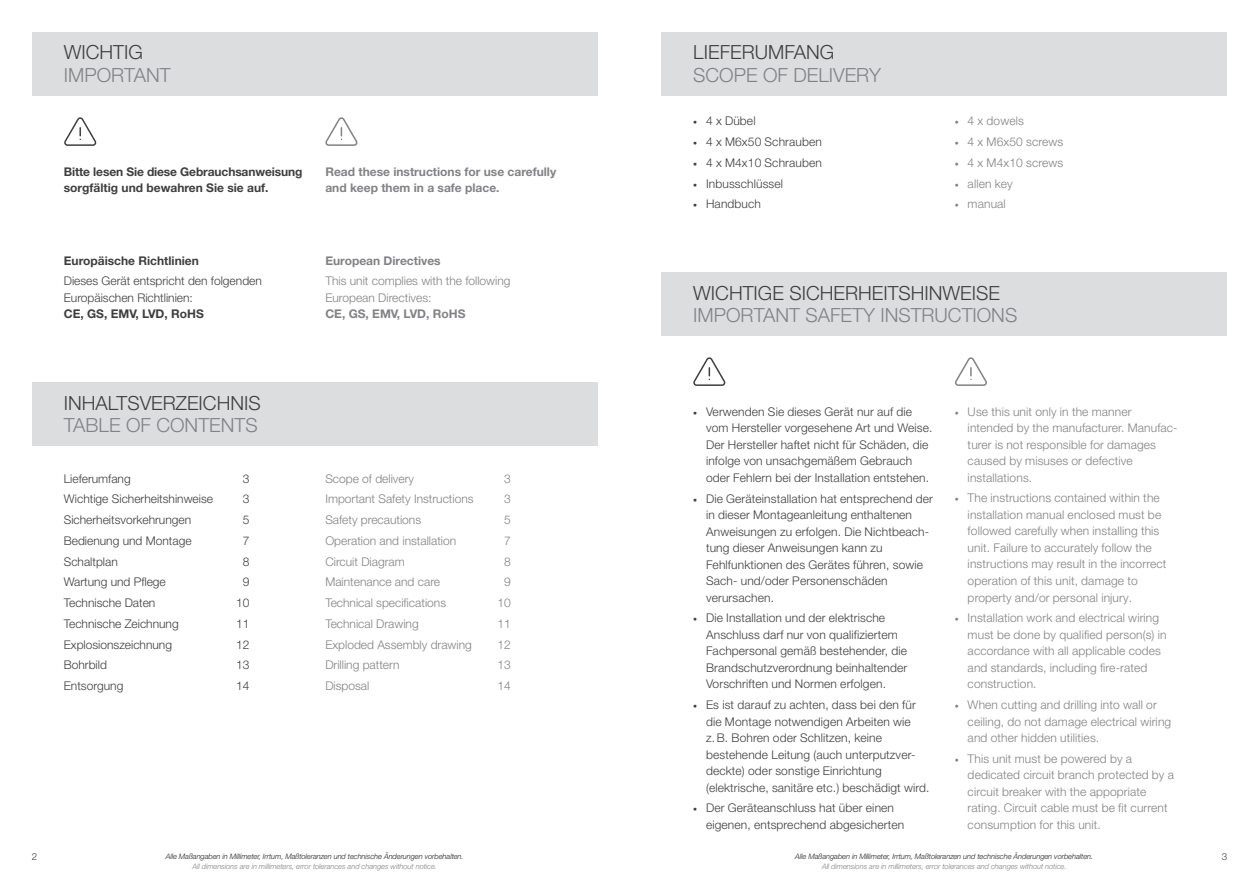
<style>
.page{position:relative;width:1259px;height:893px;background:#fff}
.page>*{position:absolute;margin:0;border:0;box-sizing:border-box;transform-origin:0 0}
.t1{font:300 19.5px "Helvetica Neue LT Pro";color:#808285}
.t2{font:300 19.5px "Helvetica Neue LT Pro";color:#3e3e3f}
.t3{font:300 12px/16.5px "Helvetica Neue LT Pro";letter-spacing:.01em;color:#3e3e3f}
.t4{font:300 12px/16.5px "Helvetica Neue LT Pro";letter-spacing:.01em;color:#808285}
.t5{font:700 12px/16.5px "Helvetica Neue LT Pro";color:#3e3e3f}
.t6{font:700 12px/16.5px "Helvetica Neue LT Pro";color:#808285}
.t7{font:300 9.75px "Helvetica Neue LT Pro";color:#3e3e3f}
.t8{font:italic 300 7.5px "Helvetica Neue LT Pro";letter-spacing:-.01em;color:#231f20}
.t9{font:italic 300 7.5px "Helvetica Neue LT Pro";letter-spacing:-.01em;color:#808285}
.s1{font-weight:900}
</style>
<div class="page">
<div style="left:32px;top:32px;width:565px;height:64px;background:#dcdddf"></div>
<div style="left:661px;top:32px;width:566px;height:64px;background:#dcdddf"></div>
<div style="left:32px;top:382px;width:565px;height:64px;background:#dcdddf"></div>
<div style="left:661px;top:272px;width:566px;height:64px;background:#dcdddf"></div>
<svg style="left:693px;top:357px;width:32px;height:29px"></svg>
<svg style="left:955px;top:357px;width:32px;height:29px"></svg>
<svg style="left:64px;top:117px;width:32px;height:29px"></svg>
<svg style="left:325px;top:117px;width:33px;height:29px"></svg>
<h1 class="t2" style="left:64px;top:41px;width:81px">WICHTIG</h1>
<h1 class="t1" style="left:64px;top:63px;width:108px">IMPORTANT</h1>
<p class="t5" style="left:64px;top:163px;width:240px">Bitte lesen Sie diese Gebrauchsanweisung sorgfältig und bewahren Sie sie auf.</p>
<p class="t6" style="left:325px;top:163px;width:232px">Read these instructions for use carefully and keep them in a safe place.</p>
<p class="t5" style="left:64px;top:252px;width:137px">Europäische Richtlinien</p>
<p class="t3" style="left:64px;top:273px;width:200px">Dieses Gerät entspricht den folgenden<br>Europäischen Richtlinien:</p>
<p class="t5" style="left:64px;top:305px;width:142px">CE, GS, EMV, LVD, RoHS</p>
<h1 class="t2" style="left:64px;top:391px;width:198px">INHALTSVERZEICHNIS</h1>
<h1 class="t1" style="left:64px;top:413px;width:195px">TABLE OF CONTENTS</h1>
<p class="t3" style="left:64px;top:470px;width:68px">Lieferumfang</p>
<p class="t3" style="left:243px;top:470px;width:8px">3</p>
<p class="t3" style="left:64px;top:490px;width:151px">Wichtige Sicherheitshinweise</p>
<p class="t3" style="left:243px;top:490px;width:8px">3</p>
<p class="t3" style="left:64px;top:511px;width:129px">Sicherheitsvorkehrungen</p>
<p class="t3" style="left:243px;top:511px;width:8px">5</p>
<p class="t3" style="left:64px;top:532px;width:129px">Bedienung und Montage</p>
<p class="t3" style="left:243px;top:532px;width:8px">7</p>
<p class="t3" style="left:64px;top:553px;width:56px">Schaltplan</p>
<p class="t3" style="left:243px;top:553px;width:8px">8</p>
<p class="t3" style="left:64px;top:573px;width:104px">Wartung und Pflege</p>
<p class="t3" style="left:243px;top:573px;width:8px">9</p>
<p class="t3" style="left:64px;top:594px;width:93px">Technische Daten</p>
<p class="t3" style="left:236px;top:594px;width:15px">10</p>
<p class="t3" style="left:64px;top:615px;width:116px">Technische Zeichnung</p>
<p class="t3" style="left:236px;top:615px;width:15px">11</p>
<p class="t3" style="left:64px;top:636px;width:110px">Explosionszeichnung</p>
<p class="t3" style="left:236px;top:636px;width:15px">12</p>
<p class="t3" style="left:64px;top:656px;width:45px">Bohrbild</p>
<p class="t3" style="left:236px;top:656px;width:15px">13</p>
<p class="t3" style="left:64px;top:677px;width:61px">Entsorgung</p>
<p class="t3" style="left:236px;top:677px;width:15px">14</p>
<p class="t6" style="left:325px;top:252px;width:117px">European Directives</p>
<p class="t4" style="left:325px;top:273px;width:187px">This unit complies with the following<br>European Directives:</p>
<p class="t6" style="left:325px;top:305px;width:142px">CE, GS, EMV, LVD, RoHS</p>
<p class="t4" style="left:325px;top:470px;width:90px">Scope of delivery</p>
<p class="t4" style="left:504px;top:470px;width:8px">3</p>
<p class="t4" style="left:325px;top:490px;width:150px">Important Safety Instructions</p>
<p class="t4" style="left:504px;top:490px;width:8px">3</p>
<p class="t4" style="left:325px;top:511px;width:97px">Safety precautions</p>
<p class="t4" style="left:504px;top:511px;width:8px">5</p>
<p class="t4" style="left:325px;top:532px;width:132px">Operation and installation</p>
<p class="t4" style="left:504px;top:532px;width:8px">7</p>
<p class="t4" style="left:325px;top:553px;width:81px">Circuit Diagram</p>
<p class="t4" style="left:504px;top:553px;width:8px">8</p>
<p class="t4" style="left:325px;top:573px;width:116px">Maintenance and care</p>
<p class="t4" style="left:504px;top:573px;width:8px">9</p>
<p class="t4" style="left:325px;top:594px;width:122px">Technical specifications</p>
<p class="t4" style="left:497px;top:594px;width:15px">10</p>
<p class="t4" style="left:325px;top:615px;width:95px">Technical Drawing</p>
<p class="t4" style="left:497px;top:615px;width:15px">11</p>
<p class="t4" style="left:325px;top:636px;width:148px">Exploded Assembly drawing</p>
<p class="t4" style="left:497px;top:636px;width:15px">12</p>
<p class="t4" style="left:325px;top:656px;width:76px">Drilling pattern</p>
<p class="t4" style="left:497px;top:656px;width:15px">13</p>
<p class="t4" style="left:325px;top:677px;width:45px">Disposal</p>
<p class="t4" style="left:497px;top:677px;width:15px">14</p>
<h1 class="t2" style="left:693px;top:41px;width:142px">LIEFERUMFANG</h1>
<h1 class="t1" style="left:693px;top:63px;width:189px">SCOPE OF DELIVERY</h1>
<p class="t3" style="left:693px;top:111px;width:130px;line-height:20.7px"><span class="s1">∙</span> 4 x Dübel<br><span class="s1">∙</span> 4 x M6x50 Schrauben <span class="s1">∙</span> 4 x M4x10 Schrauben <span class="s1">∙</span> Inbusschlüssel<br><span class="s1">∙</span> Handbuch</p>
<p class="t4" style="left:955px;top:111px;width:110px;line-height:20.7px"><span class="s1">∙</span> 4 x dowels<br><span class="s1">∙</span> 4 x M6x50 screws <span class="s1">∙</span> 4 x M4x10 screws <span class="s1">∙</span> allen key<br><span class="s1">∙</span> manual</p>
<h1 class="t2" style="left:693px;top:281px;width:308px">WICHTIGE SICHERHEITSHINWEISE</h1>
<h1 class="t1" style="left:693px;top:304px;width:325px">IMPORTANT SAFETY INSTRUCTIONS</h1>
<p class="t3" style="left:706px;top:403px;width:228px;text-indent:-13px"><span class="s1">∙</span> Verwenden Sie dieses Gerät nur auf die vom Hersteller vorgesehene Art und Weise.<br>Der Hersteller haftet nicht für Schäden, die infolge von unsachgemäßem Gebrauch oder Fehlern bei der Installation entstehen.</p>
<p class="t3" style="left:706px;top:490px;width:228px;text-indent:-13px"><span class="s1">∙</span> Die Geräteinstallation hat entsprechend der in dieser Montageanleitung enthaltenen Anweisungen zu erfolgen. Die Nichtbeach&shy;tung dieser Anweisungen kann zu Fehlfunktionen des Gerätes führen, sowie Sach- und/oder Personenschäden verursachen.</p>
<p class="t3" style="left:706px;top:609px;width:203px;text-indent:-13px"><span class="s1">∙</span> Die Installation und der elektrische Anschluss darf nur von qualifiziertem Fachpersonal gemäß bestehender, die Brandschutzverordnung beinhaltender Vorschriften und Normen erfolgen.</p>
<p class="t3" style="left:706px;top:696px;width:225px;text-indent:-13px"><span class="s1">∙</span> Es ist darauf zu achten, dass bei den für die Montage notwendigen Arbeiten wie z.B. Bohren oder Schlitzen, keine bestehende Leitung (auch unterputzver&shy;deckte) oder sonstige Einrichtung (elektrische, sanitäre etc.) beschädigt wird.</p>
<p class="t3" style="left:706px;top:799px;width:200px;text-indent:-13px"><span class="s1">∙</span> Der Geräteanschluss hat über einen eigenen, entsprechend abgesicherten</p>
<p class="t4" style="left:967px;top:403px;width:212px;text-indent:-13px"><span class="s1">∙</span> Use this unit only in the manner intended by the manufacturer. Manufac&shy;turer is not responsible for damages caused by misuses or defective installations.</p>
<p class="t4" style="left:967px;top:490px;width:200px;text-indent:-13px"><span class="s1">∙</span> The instructions contained within the installation manual enclosed must be followed carefully when installing this unit. Failure to accurately follow the instructions may result in the incorrect operation of this unit, damage to property and/or personal injury.</p>
<p class="t4" style="left:967px;top:609px;width:200px;text-indent:-13px"><span class="s1">∙</span> Installation work and electrical wiring must be done by qualified person(s) in accordance with all applicable codes and standards, including fire-rated construction.</p>
<p class="t4" style="left:967px;top:696px;width:205px;text-indent:-13px"><span class="s1">∙</span> When cutting and drilling into wall or ceiling, do not damage electrical wiring and other hidden utilities.</p>
<p class="t4" style="left:967px;top:750px;width:208px;text-indent:-13px"><span class="s1">∙</span> This unit must be powered by a dedicated circuit branch protected by a circuit breaker with the appopriate rating. Circuit cable must be fit current consumption for this unit.</p>
<p class="t8" style="left:166px;top:851px;width:299px">Alle Maßangaben in Millimeter, Irrtum, Maßtoleranzen und technische Änderungen vorbehalten.</p>
<p class="t9" style="left:192px;top:862px;width:246px">All dimensions are in millimeters, error tolerances and changes without notice.</p>
<p class="t8" style="left:795px;top:851px;width:299px">Alle Maßangaben in Millimeter, Irrtum, Maßtoleranzen und technische Änderungen vorbehalten.</p>
<p class="t9" style="left:822px;top:862px;width:246px">All dimensions are in millimeters, error tolerances and changes without notice.</p>
<p class="t7" style="left:32px;top:851px;width:7px">2</p>
<p class="t7" style="left:1221px;top:851px;width:7px">3</p>
</div>
